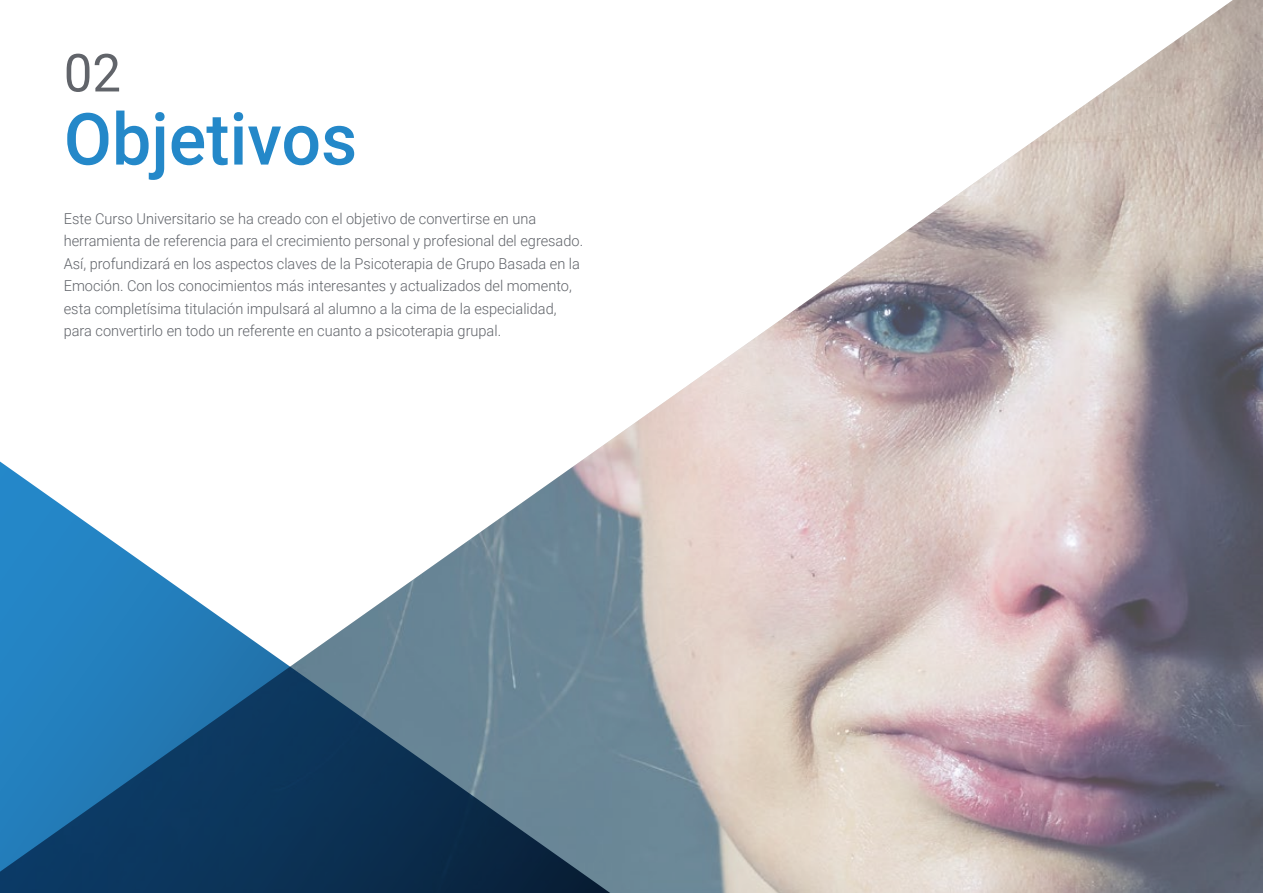
<style>
.page{position:relative;width:1263px;height:893px;background:#fff}
.page>*{position:absolute;margin:0;border:0;box-sizing:border-box;transform-origin:0 0}
.t1{font:500 72px "Roboto";color:#2488c9}
.t2{font:52.5px "Roboto";color:#61646a}
.t3{font:300 15px/22.5px "Roboto";color:#61646a}
</style>
<div class="page">
<img style="left:602px;top:0;width:661px;height:893px">
<svg style="left:0;top:446px;width:640px;height:447px"></svg>
<h2 class="t2" style="left:64px;top:36px;width:59px">02</h2>
<h1 class="t1" style="left:64px;top:89px;width:295px">Objetivos</h1>
<p class="t3" style="left:64px;top:207px;width:521px">Este Curso Universitario se ha creado con el objetivo de convertirse en una herramienta de referencia para el crecimiento personal y profesional del egresado.<br>Así, profundizará en los aspectos claves de la Psicoterapia de Grupo Basada en la Emoción. Con los conocimientos más interesantes y actualizados del momento, esta completísima titulación impulsará al alumno a la cima de la especialidad, para convertirlo en todo un referente en cuanto a psicoterapia grupal.</p>
</div>
